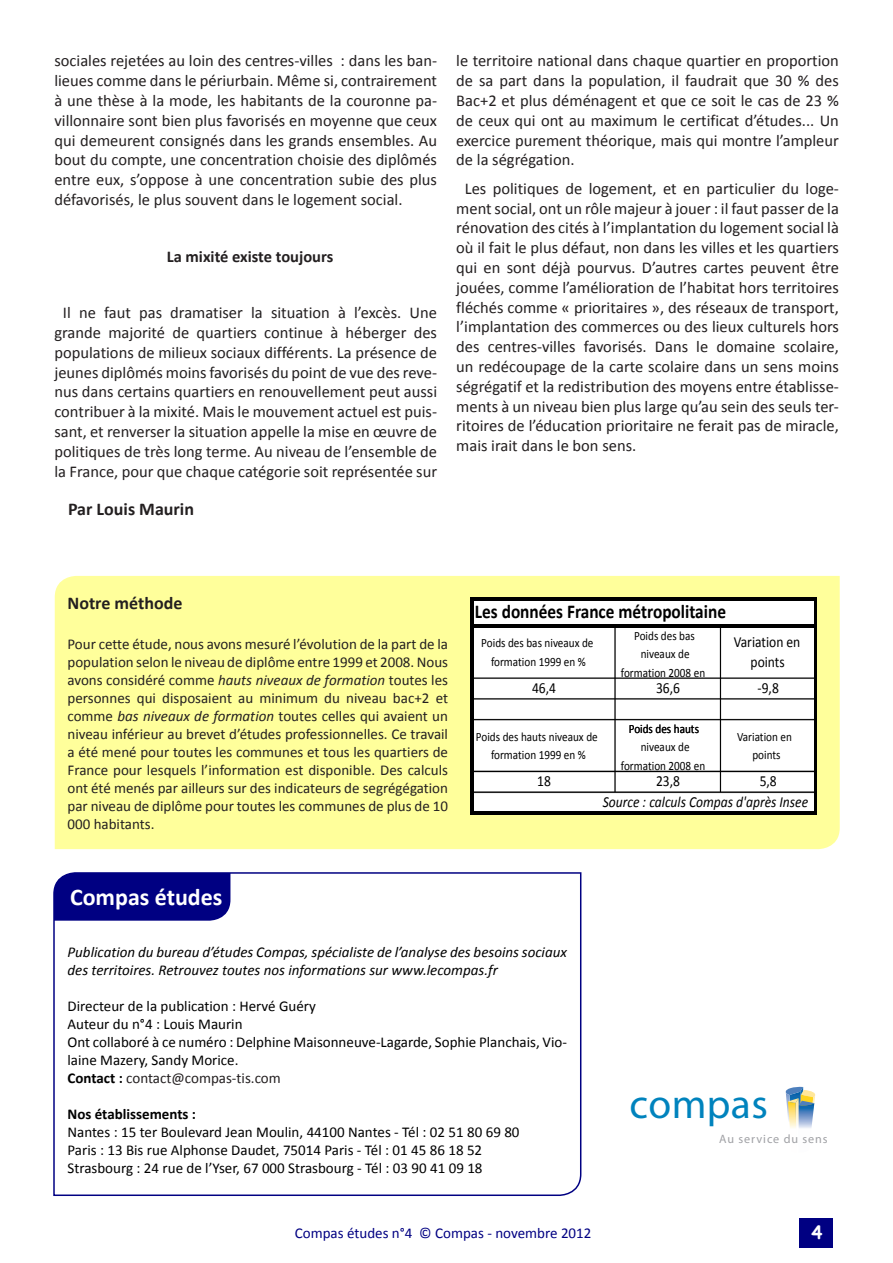
<style>
.page{position:relative;width:893px;height:1263px;background:#fff}
.page>*{position:absolute;margin:0;border:0;box-sizing:border-box;transform-origin:0 0}
.t1{font:41.7px "Blue Highway";letter-spacing:.01em;color:#0083bd}
.t2{font:700 24px "Calibri";color:#fff}
.t3{font:700 19.65px "Calibri";color:#000;scale:.88 1}
.Style_de_paragraphe{font:700 18px "Calibri";color:#231f20}
.t4{font:700 18px "Comic Sans MS";color:#fff}
.t5{font:16.5px/19.8px "Calibri";color:#231f20;text-align:justify}
.t6{font:700 16.5px "Calibri";color:#231f20}
.t7{font:15.45px/20.5px "Calibri";color:#000;text-align:center;scale:.88 1}
.t8{font:italic 15.45px/20.1px "Calibri";color:#000;scale:.88 1}
.Style_de_paragraphe-2{font:15px/18px "Calibri";color:#231f20;text-align:justify}
.Style_de_paragraphe-3{font:15px/18px "Calibri";color:#000}
.Style_de_paragraphe-4{font:italic 15px/18px "Calibri";color:#000}
.t9{font:15px "Calibri";color:#000082}
.Style_de_paragraphe-5{font:700 15px "Calibri";color:#000}
.t10{font:12.75px/18.5px "Calibri";color:#000;text-align:center;scale:.88 1}
.t11{font:12.15px "Blue Highway";letter-spacing:.075em;color:#a0a1a5}
.s1{font-style:italic}
.s2{font-style:normal}
.s3{font-weight:700;color:#000}
</style>
<div class="page">
<div style="left:800px;top:1218px;width:33px;height:30px;background:#000082"></div>
<svg style="left:785px;top:1087px;width:31px;height:41px"></svg>
<svg style="left:53px;top:872px;width:529px;height:324px"></svg>
<div style="left:54px;top:873px;width:176px;height:48px;background:#000082"></div>
<div style="left:55px;top:576px;width:785px;height:273px;background:#ffff9b"></div>
<img style="left:471px;top:598px;width:346px;height:216px">
<img style="left:814px;top:601px;width:3px;height:213px">
<img style="left:473px;top:624px;width:344px;height:3px">
<p class="t5" style="left:54px;top:51px;width:384px">sociales rejetées au loin des centres-villes : dans les ban&shy;lieues comme dans le périurbain. Même si, contrairement à une thèse à la mode, les habitants de la couronne pa&shy;villonnaire sont bien plus favorisés en moyenne que ceux qui demeurent consignés dans les grands ensembles. Au bout du compte, une concentration choisie des diplômés entre eux, s’oppose à une concentration subie des plus défavorisés, le plus souvent dans le logement social.</p>
<p class="t6" style="left:167px;top:246px;width:168px">La mixité existe toujours</p>
<p class="t5" style="left:54px;top:303px;width:384px;text-align:center">Il ne faut pas dramatiser la situation à l’excès. Une grande majorité de quartiers continue à héberger des populations de milieux sociaux différents. La présence de jeunes diplômés moins favorisés du point de vue des reve&shy;nus dans certains quartiers en renouvellement peut aussi contribuer à la mixité. Mais le mouvement actuel est puis&shy;sant, et renverser la situation appelle la mise en œuvre de politiques de très long terme. Au niveau de l’ensemble de la France, pour que chaque catégorie soit représentée sur</p>
<p class="Style_de_paragraphe" style="left:68px;top:498px;width:128px">Par Louis Maurin</p>
<p class="t5" style="left:456px;top:51px;width:384px">le territoire national dans chaque quartier en proportion de sa part dans la population, il faudrait que 30 % des Bac+2 et plus déménagent et que ce soit le cas de 23 % de ceux qui ont au maximum le certificat d’études... Un exercice purement théorique, mais qui montre l’ampleur de la ségrégation.</p>
<p class="t5" style="left:456px;top:178px;width:384px;text-indent:9px">Les politiques de logement, et en particulier du loge&shy;ment social, ont un rôle majeur à jouer : il faut passer de la rénovation des cités à l’implantation du logement social là où il fait le plus défaut, non dans les villes et les quartiers qui en sont déjà pourvus. D’autres cartes peuvent être jouées, comme l’amélioration de l’habitat hors territoires fléchés comme « prioritaires », des réseaux de transport, l’implantation des commerces ou des lieux culturels hors des centres-villes favorisés. Dans le domaine scolaire, un redécoupage de la carte scolaire dans un sens moins ségrégatif et la redistribution des moyens entre établisse&shy;ments à un niveau bien plus large qu’au sein des seuls ter&shy;ritoires de l’éducation prioritaire ne ferait pas de miracle, mais irait dans le bon sens.</p>
<p class="Style_de_paragraphe" style="left:68px;top:592px;width:117px">Notre méthode</p>
<p class="Style_de_paragraphe-2" style="left:68px;top:635px;width:382px">Pour cette étude, nous avons mesuré l’évolution de la part de la population selon le niveau de diplôme entre 1999 et 2008. Nous avons considéré comme <span class="s1">hauts niveaux de formation</span> toutes les personnes qui disposaient au minimum du niveau bac+2 et comme <span class="s1">bas niveaux de formation</span> toutes celles qui avaient un niveau inférieur au brevet d’études professionnelles. Ce travail a été mené pour toutes les communes et tous les quartiers de France pour lesquels l’information est disponible. Des calculs ont été menés par ailleurs sur des indicateurs de segrégégation par niveau de diplôme pour toutes les communes de plus de 10<br>000 habitants.</p>
<p class="t2" style="left:70px;top:882px;width:154px">Compas études</p>
<p class="t3" style="left:475px;top:599px;width:287px">Les données France métropolitaine</p>
<p class="t10" style="left:481px;top:634px;width:129px">Poids des bas niveaux de formation 1999 en %</p>
<p class="t10" style="left:621px;top:626px;width:97px">Poids des bas niveaux de formation 2008 en</p>
<p class="t7" style="left:734px;top:632px;width:77px">Variation en points</p>
<p class="t7" style="left:532px;top:678px;width:29px">46,4</p>
<p class="t7" style="left:656px;top:678px;width:29px">36,6</p>
<p class="t7" style="left:758px;top:678px;width:26px">-9,8</p>
<p class="t10" style="left:629px;top:719px;width:81px">Poids des hauts</p>
<p class="t10" style="left:476px;top:727px;width:140px">Poids des hauts niveaux de formation 1999 en %</p>
<p class="t10" style="left:621px;top:738px;width:97px">niveaux de formation 2008 en</p>
<p class="t10" style="left:737px;top:727px;width:64px">Variation en points</p>
<p class="t7" style="left:537px;top:771px;width:17px">18</p>
<p class="t7" style="left:656px;top:771px;width:29px">23,8</p>
<p class="t8" style="left:603px;top:771px;width:235px;text-indent:157px"><span class="s2">5,8<br></span>Source : calculs Compas d'après Insee</p>
<p class="Style_de_paragraphe-4" style="left:68px;top:942px;width:501px">Publication du bureau d’études Compas, spécialiste de l’analyse des besoins sociaux des territoires. Retrouvez toutes nos informations sur www.lecompas.fr</p>
<p class="Style_de_paragraphe-3" style="left:68px;top:997px;width:250px">Directeur de la publication : Hervé Guéry</p>
<p class="Style_de_paragraphe-3" style="left:68px;top:1015px;width:177px">Auteur du n°4 : Louis Maurin</p>
<p class="Style_de_paragraphe-3" style="left:68px;top:1033px;width:501px">Ont collaboré à ce numéro : Delphine Maisonneuve-Lagarde, Sophie Planchais, Vio&shy;laine Mazery, Sandy Morice.</p>
<p class="Style_de_paragraphe-2" style="left:68px;top:1069px;width:215px"><span class="s3">Contact :</span> contact@compas-tis.com</p>
<p class="Style_de_paragraphe-5" style="left:68px;top:1104px;width:130px">Nos établissements :</p>
<p class="Style_de_paragraphe-3" style="left:68px;top:1123px;width:454px">Nantes : 15 ter Boulevard Jean Moulin, 44100 Nantes - Tél : 02 51 80 69 80</p>
<p class="Style_de_paragraphe-3" style="left:68px;top:1141px;width:416px">Paris : 13 Bis rue Alphonse Daudet, 75014 Paris - Tél : 01 45 86 18 52</p>
<p class="Style_de_paragraphe-3" style="left:68px;top:1159px;width:416px">Strasbourg : 24 rue de l’Yser, 67 000 Strasbourg - Tél : 03 90 41 09 18</p>
<h1 class="t1" style="left:630px;top:1078px;width:140px">compas</h1>
<p class="t11" style="left:719px;top:1131px;width:110px">Au service du sens</p>
<p class="t9" style="left:295px;top:1223px;width:298px">Compas études n°4 © Compas - novembre 2012</p>
<p class="t4" style="left:811px;top:1219px;width:12px">4</p>
</div>
